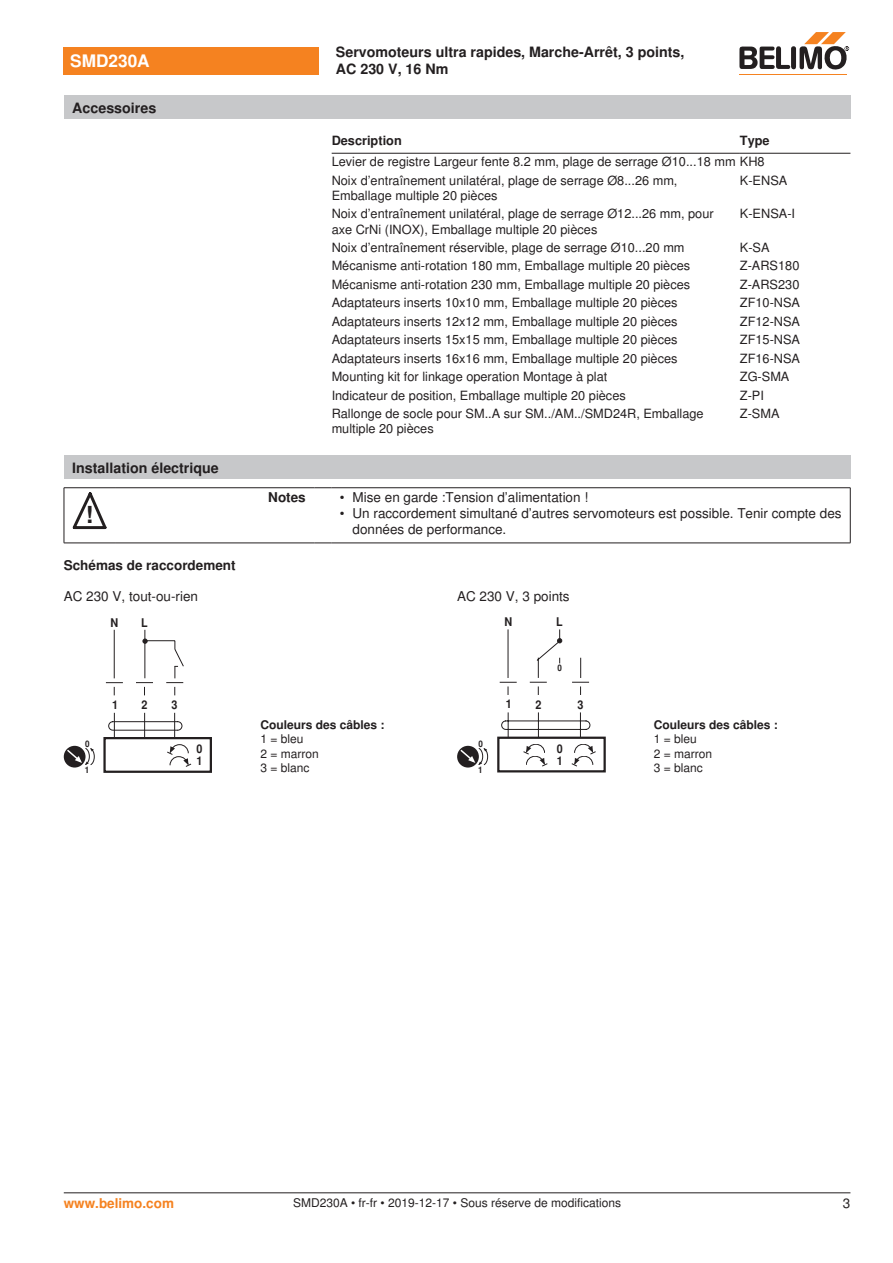
<style>
.page{position:relative;width:893px;height:1263px;background:#fff}
.page>*{position:absolute;margin:0;border:0;box-sizing:border-box;transform-origin:0 0}
.t1{font:700 23.55px "Nimbus Sans BEL";color:#231f20}
.t2{font:700 17.25px "Nimbus Sans BEL";color:#fff}
.t3{font:700 14.25px/17.1px "Nimbus Sans BEL";color:#231f20}
.Bulletpoints{font:13.5px/16.2px "Nimbus Sans BEL";color:#231f20}
.Anschluss_Schema_Bas{font:13.5px "Nimbus Sans BEL";color:#231f20}
.Tabellenkopf_rechtsb{font:700 13.5px "Nimbus Sans BEL";color:#231f20}
.t4{font:700 13.5px "Nimbus Sans BEL";color:#f58220}
.Rechtsbündig_Footer{font:13.5px "Nimbus Sans BEL";color:#231f20}
.Tabellentext_1mm{font:12.75px/15.3px "Nimbus Sans BEL";color:#231f20}
.Tabellenkopf{font:700 12.75px "Nimbus Sans BEL";color:#231f20}
.Footer_EU_center{font:12px "Nimbus Sans BEL";color:#231f20}
.Legende{font:12px/14.4px "Nimbus Sans BEL";color:#231f20}
.Anschluss_Schema_Bas-2{font:700 12px "Nimbus Sans BEL";color:#231f20}
.t5{font:700 12px "Nimbus Sans BEL";color:#231f20;scale:.9 1}
.t6{font:700 9px "Nimbus Sans BEL";color:#231f20;scale:.9 1}
</style>
<div class="page">
<hr style="left:332px;top:153px;width:408px;height:1px;background:#231f20">
<hr style="left:740px;top:153px;width:110px;height:1px;background:#231f20">
<div style="left:64px;top:456px;width:786px;height:23px;background:#c7c8ca"></div>
<hr style="left:64px;top:488px;width:1px;height:55px;background:#231f20">
<hr style="left:850px;top:488px;width:1px;height:55px;background:#231f20">
<hr style="left:64px;top:487px;width:51px;height:1px;background:#231f20">
<hr style="left:115px;top:487px;width:199px;height:1px;background:#231f20">
<svg style="left:314px;top:487px;width:17px;height:1px"></svg>
<hr style="left:331px;top:487px;width:519px;height:1px;background:#231f20">
<hr style="left:64px;top:543px;width:51px;height:1px;background:#231f20">
<hr style="left:115px;top:543px;width:199px;height:1px;background:#231f20">
<svg style="left:314px;top:543px;width:17px;height:1px"></svg>
<hr style="left:331px;top:543px;width:519px;height:1px;background:#231f20">
<svg style="left:73px;top:492px;width:34px;height:38px"></svg>
<div style="left:103px;top:737px;width:109px;height:36px;border:2px solid #231f20"></div>
<svg style="left:167px;top:744px;width:25px;height:23px"></svg>
<svg style="left:106px;top:629px;width:78px;height:109px"></svg>
<div style="left:64px;top:746px;width:22px;height:21px;background:#231f20;border-radius:50%"></div>
<svg style="left:65px;top:748px;width:30px;height:17px"></svg>
<div style="left:497px;top:737px;width:109px;height:35px;border:2px solid #231f20"></div>
<svg style="left:499px;top:629px;width:97px;height:137px"></svg>
<div style="left:457px;top:746px;width:22px;height:21px;background:#231f20;border-radius:50%"></div>
<svg style="left:459px;top:748px;width:29px;height:17px"></svg>
<div style="left:64px;top:47px;width:255px;height:27px;background:#f58220"></div>
<hr style="left:739px;top:74px;width:107px;height:1px;background:#f58220">
<svg style="left:739px;top:32px;width:110px;height:38px"></svg>
<div style="left:64px;top:96px;width:786px;height:23px;background:#c7c8ca"></div>
<hr style="left:64px;top:1192px;width:786px;height:1px;background:#231f20">
<p class="t2" style="left:70px;top:51px;width:81px">SMD230A</p>
<p class="t3" style="left:336px;top:44px;width:350px">Servomoteurs ultra rapides, Marche-Arrêt, 3 points,<br>AC 230 V, 16 Nm</p>
<p class="t3" style="left:72px;top:100px;width:85px">Accessoires</p>
<p class="t3" style="left:72px;top:460px;width:148px">Installation électrique</p>
<p class="t1" style="left:86px;top:501px;width:9px">!</p>
<p class="Tabellenkopf" style="left:332px;top:133px;width:72px">Description</p>
<p class="Tabellenkopf" style="left:740px;top:133px;width:31px">Type</p>
<p class="Tabellentext_1mm" style="left:332px;top:154px;width:434px">Levier de registre Largeur fente 8.2 mm, plage de serrage Ø10...18 mm KH8</p>
<p class="Tabellentext_1mm" style="left:332px;top:173px;width:347px">Noix d’entraînement unilatéral, plage de serrage Ø8...26 mm,<br>Emballage multiple 20 pièces</p>
<p class="Tabellentext_1mm" style="left:740px;top:173px;width:49px">K-ENSA</p>
<p class="Tabellentext_1mm" style="left:332px;top:206px;width:383px">Noix d’entraînement unilatéral, plage de serrage Ø12...26 mm, pour axe CrNi (INOX), Emballage multiple 20 pièces</p>
<p class="Tabellentext_1mm" style="left:740px;top:206px;width:57px">K-ENSA-I</p>
<p class="Tabellentext_1mm" style="left:332px;top:240px;width:354px">Noix d’entraînement réservible, plage de serrage Ø10...20 mm</p>
<p class="Tabellentext_1mm" style="left:740px;top:240px;width:31px">K-SA</p>
<p class="Tabellentext_1mm" style="left:332px;top:258px;width:360px">Mécanisme anti-rotation 180 mm, Emballage multiple 20 pièces</p>
<p class="Tabellentext_1mm" style="left:740px;top:258px;width:61px">Z-ARS180</p>
<p class="Tabellentext_1mm" style="left:332px;top:277px;width:360px">Mécanisme anti-rotation 230 mm, Emballage multiple 20 pièces</p>
<p class="Tabellentext_1mm" style="left:740px;top:277px;width:61px">Z-ARS230</p>
<p class="Tabellentext_1mm" style="left:332px;top:295px;width:347px">Adaptateurs inserts 10x10 mm, Emballage multiple 20 pièces</p>
<p class="Tabellentext_1mm" style="left:740px;top:295px;width:62px">ZF10-NSA</p>
<p class="Tabellentext_1mm" style="left:332px;top:314px;width:347px">Adaptateurs inserts 12x12 mm, Emballage multiple 20 pièces</p>
<p class="Tabellentext_1mm" style="left:740px;top:314px;width:62px">ZF12-NSA</p>
<p class="Tabellentext_1mm" style="left:332px;top:332px;width:347px">Adaptateurs inserts 15x15 mm, Emballage multiple 20 pièces</p>
<p class="Tabellentext_1mm" style="left:740px;top:332px;width:62px">ZF15-NSA</p>
<p class="Tabellentext_1mm" style="left:332px;top:351px;width:347px">Adaptateurs inserts 16x16 mm, Emballage multiple 20 pièces</p>
<p class="Tabellentext_1mm" style="left:740px;top:351px;width:62px">ZF16-NSA</p>
<p class="Tabellentext_1mm" style="left:332px;top:369px;width:277px">Mounting kit for linkage operation Montage à plat</p>
<p class="Tabellentext_1mm" style="left:740px;top:369px;width:51px">ZG-SMA</p>
<p class="Tabellentext_1mm" style="left:332px;top:388px;width:296px">Indicateur de position, Emballage multiple 20 pièces</p>
<p class="Tabellentext_1mm" style="left:740px;top:388px;width:26px">Z-PI</p>
<p class="Tabellentext_1mm" style="left:332px;top:406px;width:374px">Rallonge de socle pour SM..A sur SM../AM../SMD24R, Emballage multiple 20 pièces</p>
<p class="Tabellentext_1mm" style="left:740px;top:406px;width:41px">Z-SMA</p>
<p class="Tabellenkopf_rechtsb" style="left:268px;top:489px;width:39px">Notes</p>
<p class="Bulletpoints" style="left:340px;top:489px;width:250px">• Mise en garde :Tension d’alimentation !</p>
<p class="Bulletpoints" style="left:353px;top:506px;width:490px;text-indent:-13px">• Un raccordement simultané d’autres servomoteurs est possible. Tenir compte des données de performance.</p>
<p class="Tabellenkopf_rechtsb" style="left:64px;top:557px;width:173px">Schémas de raccordement</p>
<p class="Anschluss_Schema_Bas" style="left:64px;top:588px;width:136px">AC 230 V, tout-ou-rien</p>
<p class="Anschluss_Schema_Bas" style="left:457px;top:588px;width:114px">AC 230 V, 3 points</p>
<p class="t5" style="left:111px;top:616px;width:10px">N</p>
<p class="t5" style="left:141px;top:616px;width:9px">L</p>
<p class="t5" style="left:504px;top:615px;width:10px">N</p>
<p class="t5" style="left:556px;top:615px;width:9px">L</p>
<p class="t6" style="left:557px;top:663px;width:7px">0</p>
<p class="t6" style="left:85px;top:739px;width:7px">0</p>
<p class="t6" style="left:85px;top:764px;width:7px">1</p>
<p class="t5" style="left:112px;top:697px;width:8px">1</p>
<p class="t5" style="left:142px;top:698px;width:8px">2</p>
<p class="t5" style="left:172px;top:698px;width:8px">3</p>
<p class="t5" style="left:196px;top:742px;width:8px">0</p>
<p class="t5" style="left:196px;top:754px;width:8px">1</p>
<p class="Anschluss_Schema_Bas-2" style="left:260px;top:717px;width:126px">Couleurs des câbles :</p>
<p class="Legende" style="left:260px;top:732px;width:60px">1 = bleu<br>2 = marron<br>3 = blanc</p>
<p class="t6" style="left:479px;top:739px;width:7px">0</p>
<p class="t6" style="left:478px;top:764px;width:7px">1</p>
<p class="t5" style="left:506px;top:697px;width:8px">1</p>
<p class="t5" style="left:535px;top:697px;width:8px">2</p>
<p class="t5" style="left:577px;top:697px;width:8px">3</p>
<p class="t5" style="left:557px;top:741px;width:8px">0</p>
<p class="t5" style="left:557px;top:753px;width:8px">1</p>
<p class="Anschluss_Schema_Bas-2" style="left:654px;top:717px;width:126px">Couleurs des câbles :</p>
<p class="Legende" style="left:654px;top:732px;width:60px">1 = bleu<br>2 = marron<br>3 = blanc</p>
<p class="t4" style="left:64px;top:1195px;width:112px">www.belimo.com</p>
<p class="Footer_EU_center" style="left:293px;top:1196px;width:330px">SMD230A • fr-fr • 2019-12-17 • Sous réserve de modifications</p>
<p class="Rechtsbündig_Footer" style="left:843px;top:1195px;width:9px">3</p>
</div>
